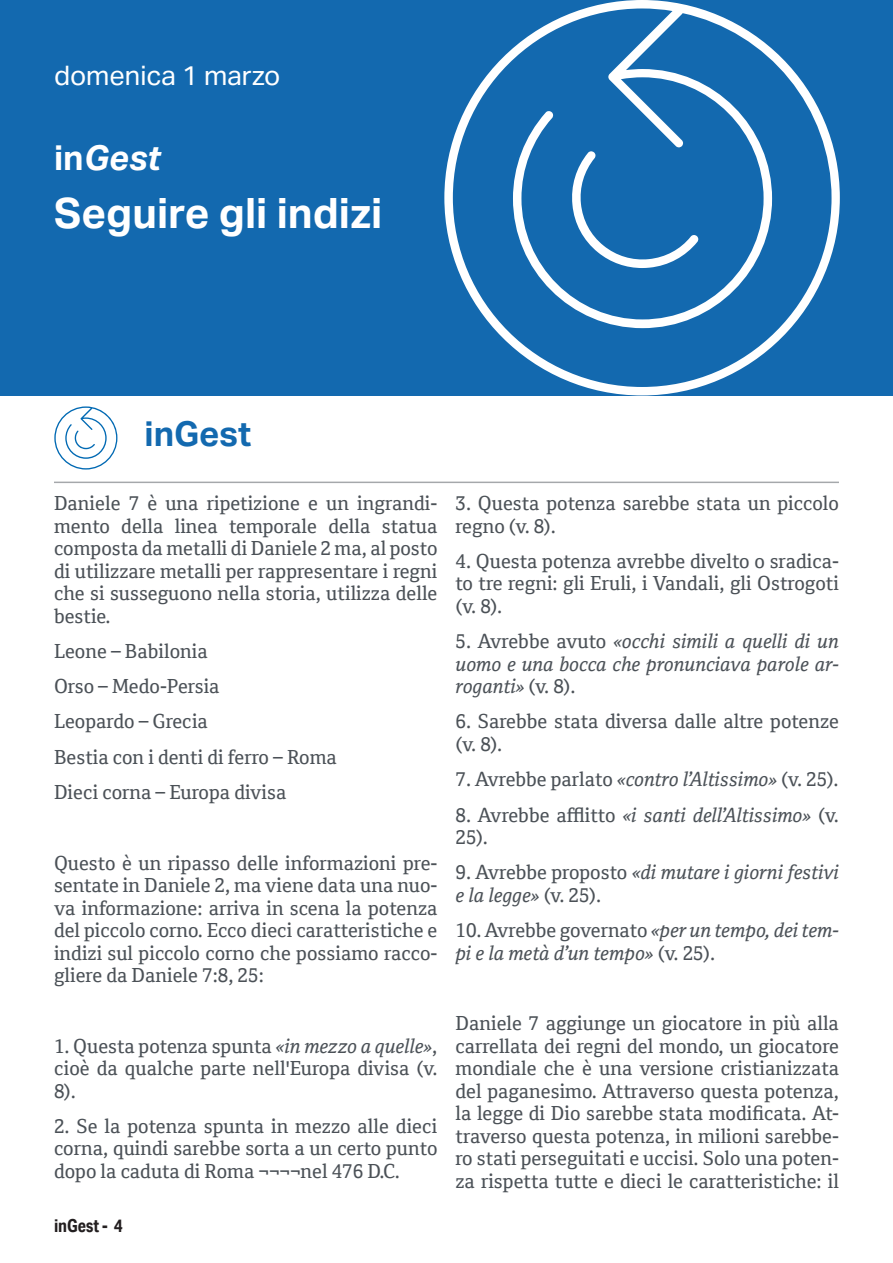
<style>
.page{position:relative;width:893px;height:1263px;background:#fff}
.page>*{position:absolute;margin:0;border:0;box-sizing:border-box;transform-origin:0 0}
.tit-giorno-02{font:700 42px "Aktiv Grotesk";color:#fff}
.t1{font:italic 700 34.5px "Aktiv Grotesk";color:#fff}
.tit-sezione{font:700 34.5px "Aktiv Grotesk";color:#1369af}
.t2{font:27px "Aktiv Grotesk";color:#fff}
.t3{font:19.5px/22.5px "Cordale";color:#4b5157;text-align:justify}
.t4{font:italic 19.5px/22.5px "Cordale W01";color:#4b5157}
.t5{font:700 18px "Aktiv Grotesk Cd";color:#231f20}
.s1{font-style:normal}
.s2{font-family:"Cordale W01";font-style:italic}
.s3{font-family:"Cordale";font-style:normal}
</style>
<div class="page">
<div style="left:0;top:0;width:893px;height:395px;background:#1369af"></div>
<svg style="left:444px;top:0;width:396px;height:395px"></svg>
<hr style="left:54px;top:482px;width:785px;height:1px;background:#4b5157">
<svg style="left:54px;top:406px;width:63px;height:64px"></svg>
<p class="t2" style="left:54px;top:59px;width:228px">domenica 1 marzo</p>
<p class="t1" style="left:54px;top:136px;width:107px"><span class="s1">in</span>Gest</p>
<p class="tit-giorno-02" style="left:54px;top:189px;width:330px">Seguire gli indizi</p>
<p class="tit-sezione" style="left:144px;top:414px;width:108px">inGest</p>
<p class="t3" style="left:54px;top:492px;width:385px">Daniele 7 è una ripetizione e un ingrandi&shy;mento della linea temporale della statua composta da metalli di Daniele 2 ma, al posto di utilizzare metalli per rappresentare i regni che si susseguono nella storia, utilizza delle bestie.</p>
<p class="t3" style="left:54px;top:640px;width:155px">Leone – Babilonia</p>
<p class="t3" style="left:54px;top:675px;width:167px">Orso – Medo-Persia</p>
<p class="t3" style="left:54px;top:710px;width:155px">Leopardo – Grecia</p>
<p class="t3" style="left:54px;top:746px;width:284px">Bestia con i denti di ferro – Roma</p>
<p class="t3" style="left:54px;top:781px;width:234px">Dieci corna – Europa divisa</p>
<p class="t3" style="left:54px;top:851px;width:385px">Questo è un ripasso delle informazioni pre&shy;sentate in Daniele 2, ma viene data una nuo&shy;va informazione: arriva in scena la potenza del piccolo corno. Ecco dieci caratteristiche e indizi sul piccolo corno che possiamo racco&shy;gliere da Daniele 7:8, 25:</p>
<p class="t3" style="left:54px;top:1034px;width:385px">1. Questa potenza spunta <span class="s2">«in mezzo a quelle»</span>, cioè da qualche parte nell'Europa divisa (v.<br>8).</p>
<p class="t3" style="left:54px;top:1115px;width:385px">2. Se la potenza spunta in mezzo alle dieci corna, quindi sarebbe sorta a un certo punto dopo la caduta di Roma ¬¬¬¬nel 476 D.C.</p>
<p class="t5" style="left:54px;top:1215px;width:70px">inGest - 4</p>
<p class="t3" style="left:455px;top:492px;width:385px">3. Questa potenza sarebbe stata un piccolo regno (v. 8).</p>
<p class="t3" style="left:455px;top:550px;width:385px">4. Questa potenza avrebbe divelto o sradica&shy;to tre regni: gli Eruli, i Vandali, gli Ostrogoti (v. 8).</p>
<p class="t4" style="left:455px;top:630px;width:385px;text-align:justify"><span class="s3">5. Avrebbe avuto</span> «occhi simili a quelli di un uomo e una bocca che pronunciava parole ar&shy;roganti» <span class="s3">(v. 8).</span></p>
<p class="t3" style="left:455px;top:710px;width:385px">6. Sarebbe stata diversa dalle altre potenze (v. 8).</p>
<p class="t3" style="left:455px;top:768px;width:385px">7. Avrebbe parlato <span class="s2">«contro l’Altissimo»</span> (v. 25).</p>
<p class="t3" style="left:455px;top:803px;width:385px">8. Avrebbe afflitto <span class="s2">«i santi dell’Altissimo»</span> (v.<br>25).</p>
<p class="t4" style="left:455px;top:861px;width:385px"><span class="s3">9. Avrebbe proposto</span> «di mutare i giorni festivi e la legge» <span class="s3">(v. 25).</span></p>
<p class="t4" style="left:455px;top:919px;width:385px"><span class="s3">10. Avrebbe governato</span> «per un tempo, dei tem&shy;pi e la metà d’un tempo» <span class="s3">(v. 25).</span></p>
<p class="t3" style="left:455px;top:1012px;width:385px">Daniele 7 aggiunge un giocatore in più alla carrellata dei regni del mondo, un giocatore mondiale che è una versione cristianizzata del paganesimo. Attraverso questa potenza, la legge di Dio sarebbe stata modificata. At&shy;traverso questa potenza, in milioni sarebbe&shy;ro stati perseguitati e uccisi. Solo una poten&shy;za rispetta tutte e dieci le caratteristiche: il</p>
</div>
